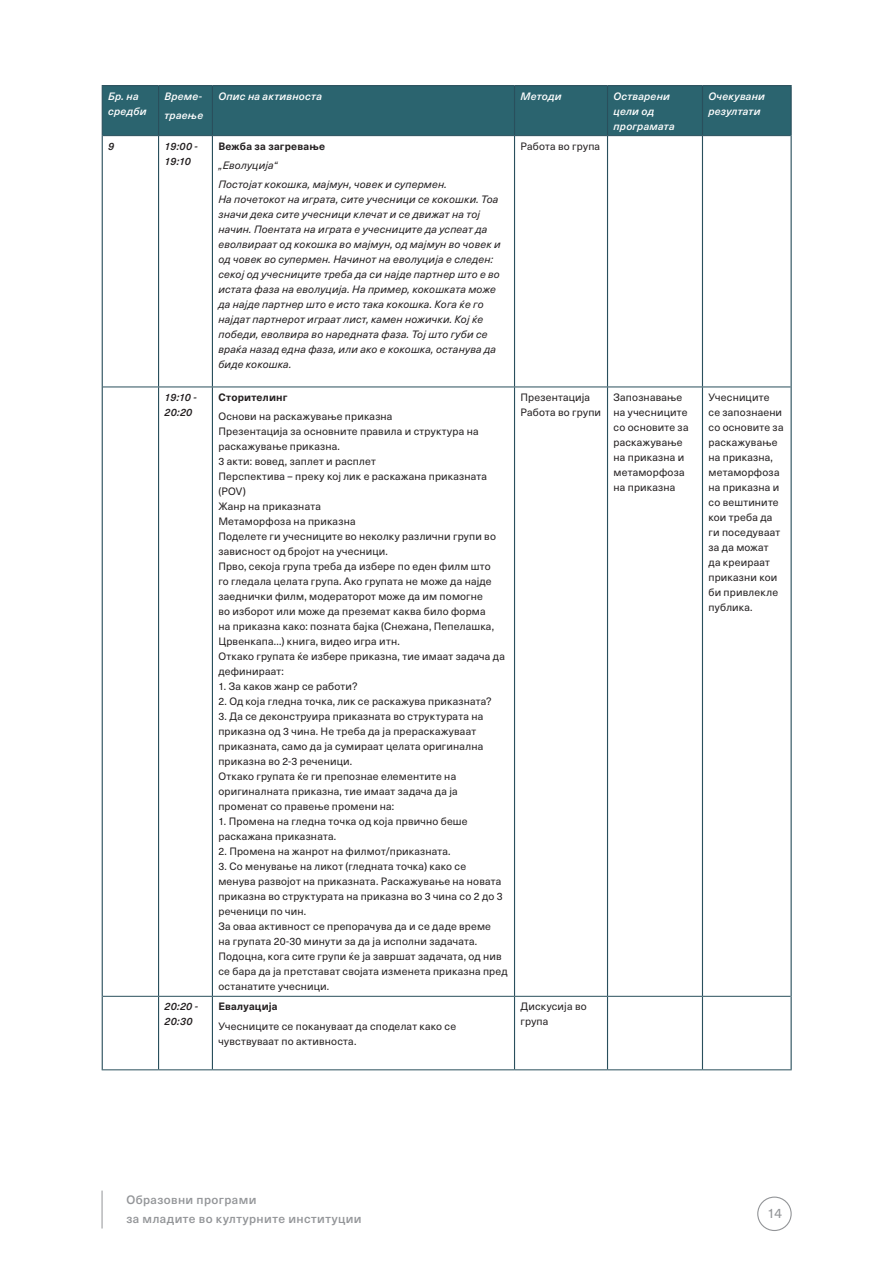
<style>
.page{position:relative;width:893px;height:1263px;background:#fff}
.page>*{position:absolute;margin:0;border:0;box-sizing:border-box;transform-origin:0 0}
.t1{font:13.5px "Neue Haas Unica W1 G";color:#939598}
.t2{font:500 12px/18.6px "Neue Haas Unica W1 G";letter-spacing:.035em;color:#939598}
.Table{font:10.5px/15px "Neue Haas Unica W1 G";letter-spacing:.015em;color:#231f20}
.Table-2{font:italic 10.5px/15px "Neue Haas Unica W1 G";letter-spacing:.015em;color:#231f20}
.Table-3{font:italic 500 10.5px/15px "Neue Haas Unica W1 G";letter-spacing:.02em;color:#fff}
.Table-4{font:700 10.5px "Neue Haas Unica W1 G";letter-spacing:.02em;color:#231f20}
.Table-5{font:italic 500 10.5px/15px "Neue Haas Unica W1 G";letter-spacing:.015em;color:#231f20}
</style>
<div class="page">
<div style="left:757px;top:1196px;width:35px;height:35px;border:1px solid #939598;border-radius:50%"></div>
<hr style="left:102px;top:1190px;width:1px;height:38px;background:#939598">
<div style="left:103px;top:86px;width:688px;height:49px;background:#2b646f"></div>
<hr style="left:158px;top:86px;width:1px;height:49px;background:#294f5c">
<hr style="left:212px;top:86px;width:1px;height:49px;background:#294f5c">
<hr style="left:514px;top:86px;width:1px;height:49px;background:#294f5c">
<hr style="left:607px;top:86px;width:1px;height:49px;background:#294f5c">
<hr style="left:702px;top:86px;width:1px;height:49px;background:#294f5c">
<hr style="left:158px;top:136px;width:1px;height:251px;background:#294f5c">
<hr style="left:212px;top:136px;width:1px;height:251px;background:#294f5c">
<hr style="left:514px;top:136px;width:1px;height:251px;background:#294f5c">
<hr style="left:607px;top:136px;width:1px;height:251px;background:#294f5c">
<hr style="left:702px;top:136px;width:1px;height:251px;background:#294f5c">
<hr style="left:158px;top:387px;width:1px;height:609px;background:#294f5c">
<hr style="left:212px;top:387px;width:1px;height:609px;background:#294f5c">
<hr style="left:514px;top:387px;width:1px;height:609px;background:#294f5c">
<hr style="left:607px;top:387px;width:1px;height:609px;background:#294f5c">
<hr style="left:702px;top:387px;width:1px;height:609px;background:#294f5c">
<hr style="left:158px;top:997px;width:1px;height:72px;background:#294f5c">
<hr style="left:212px;top:997px;width:1px;height:72px;background:#294f5c">
<hr style="left:514px;top:997px;width:1px;height:72px;background:#294f5c">
<hr style="left:607px;top:997px;width:1px;height:72px;background:#294f5c">
<hr style="left:702px;top:997px;width:1px;height:72px;background:#294f5c">
<hr style="left:103px;top:135px;width:56px;height:1px;background:#294f5c">
<hr style="left:159px;top:135px;width:53px;height:1px;background:#294f5c">
<hr style="left:212px;top:135px;width:302px;height:1px;background:#294f5c">
<hr style="left:514px;top:135px;width:93px;height:1px;background:#294f5c">
<hr style="left:607px;top:135px;width:95px;height:1px;background:#294f5c">
<hr style="left:702px;top:135px;width:89px;height:1px;background:#294f5c">
<hr style="left:103px;top:387px;width:56px;height:1px;background:#294f5c">
<hr style="left:159px;top:387px;width:53px;height:1px;background:#294f5c">
<hr style="left:212px;top:387px;width:302px;height:1px;background:#294f5c">
<hr style="left:514px;top:387px;width:93px;height:1px;background:#294f5c">
<hr style="left:607px;top:387px;width:95px;height:1px;background:#294f5c">
<hr style="left:702px;top:387px;width:89px;height:1px;background:#294f5c">
<hr style="left:103px;top:996px;width:56px;height:1px;background:#294f5c">
<hr style="left:159px;top:996px;width:53px;height:1px;background:#294f5c">
<hr style="left:212px;top:996px;width:302px;height:1px;background:#294f5c">
<hr style="left:514px;top:996px;width:93px;height:1px;background:#294f5c">
<hr style="left:607px;top:996px;width:95px;height:1px;background:#294f5c">
<hr style="left:702px;top:996px;width:89px;height:1px;background:#294f5c">
<hr style="left:102px;top:1069px;width:57px;height:1px;background:#294f5c">
<hr style="left:159px;top:1069px;width:53px;height:1px;background:#294f5c">
<hr style="left:212px;top:1069px;width:302px;height:1px;background:#294f5c">
<hr style="left:514px;top:1069px;width:93px;height:1px;background:#294f5c">
<hr style="left:607px;top:1069px;width:95px;height:1px;background:#294f5c">
<hr style="left:702px;top:1069px;width:90px;height:1px;background:#294f5c">
<hr style="left:102px;top:85px;width:57px;height:1px;background:#294f5c">
<hr style="left:102px;top:86px;width:1px;height:50px;background:#294f5c">
<hr style="left:159px;top:85px;width:53px;height:1px;background:#294f5c">
<hr style="left:212px;top:85px;width:302px;height:1px;background:#294f5c">
<hr style="left:514px;top:85px;width:93px;height:1px;background:#294f5c">
<hr style="left:607px;top:85px;width:95px;height:1px;background:#294f5c">
<hr style="left:702px;top:85px;width:90px;height:1px;background:#294f5c">
<hr style="left:791px;top:86px;width:1px;height:50px;background:#294f5c">
<hr style="left:102px;top:136px;width:1px;height:251px;background:#294f5c">
<hr style="left:791px;top:136px;width:1px;height:251px;background:#294f5c">
<hr style="left:102px;top:387px;width:1px;height:609px;background:#294f5c">
<hr style="left:791px;top:387px;width:1px;height:609px;background:#294f5c">
<hr style="left:102px;top:996px;width:1px;height:73px;background:#294f5c">
<hr style="left:791px;top:996px;width:1px;height:73px;background:#294f5c">
<p class="Table-3" style="left:108px;top:88px;width:40px">Бр. на средби</p>
<p class="Table-3" style="left:165px;top:88px;width:39px">Време-</p>
<p class="Table-3" style="left:165px;top:107px;width:40px">траење</p>
<p class="Table-3" style="left:218px;top:88px;width:105px">Опис на активноста</p>
<p class="Table-3" style="left:520px;top:88px;width:43px">Методи</p>
<p class="Table-3" style="left:613px;top:88px;width:63px">Остварени цели од програмата</p>
<p class="Table-3" style="left:708px;top:88px;width:58px">Очекувани резултати</p>
<p class="Table-5" style="left:108px;top:138px;width:8px">9</p>
<p class="Table-5" style="left:165px;top:138px;width:35px">19:00 -<br>19:10</p>
<p class="Table-4" style="left:218px;top:138px;width:108px">Вежба за загревање</p>
<p class="Table-2" style="left:218px;top:157px;width:61px">„Еволуција“</p>
<p class="Table-2" style="left:218px;top:176px;width:284px">Постојат кокошка, мајмун, човек и супермен.<br>На почетокот на играта, сите учесници се кокошки. Тоа значи дека сите учесници клечат и се движат на тој начин. Поентата на играта е учесниците да успеат да еволвираат од кокошка во мајмун, од мајмун во човек и од човек во супермен. Начинот на еволуција е следен: секој од учесниците треба да си најде партнер што е во истата фаза на еволуција. На пример, кокошката може да најде партнер што е исто така кокошка. Кога ќе го најдат партнерот играат лист, камен ножички. Кој ќе победи, еволвира во наредната фаза. Тој што губи се враќа назад една фаза, или ако е кокошка, останува да биде кокошка.</p>
<p class="Table-5" style="left:165px;top:389px;width:34px">19:10 -<br>20:20</p>
<p class="Table-4" style="left:218px;top:389px;width:71px">Сторителинг</p>
<p class="Table" style="left:218px;top:408px;width:288px">Основи на раскажување приказна<br>Презентација за основните правила и структура на раскажување приказна.<br>3 акти: вовед, заплет и расплет<br>Перспектива – преку кој лик е раскажана приказната (POV)<br>Жанр на приказната<br>Метаморфоза на приказна<br>Поделете ги учесниците во неколку различни групи во зависност од бројот на учесници.<br>Прво, секоја група треба да избере по еден филм што<br>го гледала целата група. Ако групата не може да најде заеднички филм, модераторот може да им помогне<br>во изборот или може да преземат каква било форма<br>на приказна како: позната бајка (Снежана, Пепелашка, Црвенкапа...) книга, видео игра итн.<br>Откако групата ќе избере приказна, тие имаат задача да дефинираат:</p>
<p class="Table" style="left:218px;top:678px;width:141px">1. За каков жанр се работи?</p>
<p class="Table" style="left:218px;top:693px;width:275px">2. Од која гледна точка, лик се раскажува приказната?</p>
<p class="Table" style="left:218px;top:708px;width:266px">3. Да се деконструира приказната во структурата на приказна од 3 чина. Не треба да ја прераскажуваат приказната, само да ја сумираат целата оригинална приказна во 2-3 реченици.<br>Откако групата ќе ги препознае елементите на оригиналната приказна, тие имаат задача да ја променат со правење промени на:</p>
<p class="Table" style="left:218px;top:813px;width:251px">1. Промена на гледна точка од која првично беше раскажана приказната.</p>
<p class="Table" style="left:218px;top:843px;width:234px">2. Промена на жанрот на филмот/приказната.</p>
<p class="Table" style="left:218px;top:858px;width:291px">3. Со менување на ликот (гледната точка) како се<br>менува развојот на приказната. Раскажување на новата приказна во структурата на приказна во 3 чина со 2 до 3 реченици по чин.<br>За оваа активност се препорачува да и се даде време<br>на групата 20-30 минути за да ја исполни задачата.<br>Подоцна, кога сите групи ќе ја завршат задачата, од нив се бара да ја претстават својата изменета приказна пред останатите учесници.</p>
<p class="Table-5" style="left:165px;top:998px;width:35px">20:20 -<br>20:30</p>
<p class="Table-4" style="left:218px;top:998px;width:61px">Евалуација</p>
<p class="Table" style="left:218px;top:1018px;width:239px">Учесниците се покануваат да споделат како се чувствуваат по активноста.</p>
<p class="Table" style="left:520px;top:138px;width:81px">Работа во група</p>
<p class="Table" style="left:520px;top:389px;width:82px">Презентација<br>Работа во групи</p>
<p class="Table" style="left:613px;top:389px;width:77px">Запознавање на учесниците со основите за раскажување на приказна и метаморфоза на приказна</p>
<p class="Table" style="left:708px;top:389px;width:77px">Учесниците се запознаени со основите за раскажување на приказна, метаморфоза на приказна и со вештините кои треба да ги поседуваат за да можат<br>да креираат приказни кои би привлекле публика.</p>
<p class="Table" style="left:520px;top:998px;width:68px">Дискусија во група</p>
<p class="t2" style="left:126px;top:1190px;width:237px">Образовни програми<br>за младите во културните институции</p>
<p class="t1" style="left:767px;top:1203px;width:16px">14</p>
</div>
